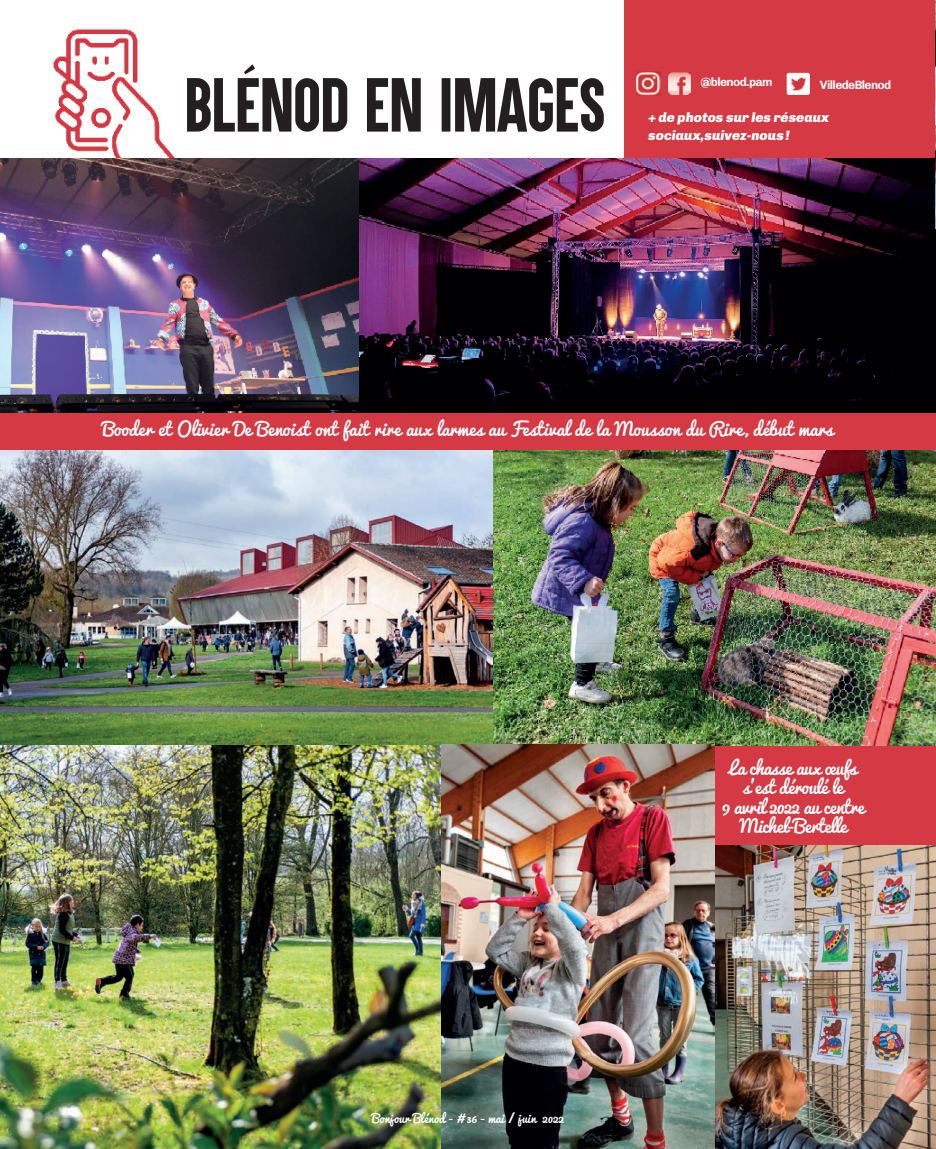
<style>
.page{position:relative;width:936px;height:1149px;background:#fff}
.page>*{position:absolute;margin:0;border:0;box-sizing:border-box;transform-origin:0 0}
.t1{font:61.5px "Aku&Kamu";letter-spacing:-.01em;color:#231f20}
.t2{font:18px "Pacifico";color:#fff}
.t3{font:18px/19.5px "Pacifico";letter-spacing:-.03em;color:#fff;text-align:center}
.t4{font:italic 900 13.5px/17.2px "Chivo";color:#fff}
.t5{font:12px "Pacifico";color:#fff}
.t6{font:700 12px "Chivo";letter-spacing:-.05em;color:#fff}
</style>
<div class="page">
<div style="left:0;top:408px;width:935px;height:68px;background:#d53944"></div>
<div style="left:714px;top:744px;width:221px;height:101px;background:#d53944"></div>
<div style="left:625px;top:0;width:310px;height:159px;background:#d53944"></div>
<img style="left:33px;top:29px;width:144px;height:130px">
<img style="left:636px;top:72px;width:24px;height:23px">
<img style="left:668px;top:72px;width:22px;height:22px">
<img style="left:786px;top:73px;width:23px;height:22px">
<img style="left:0;top:159px;width:359px;height:254px">
<img style="left:492px;top:450px;width:443px;height:295px">
<img style="left:714px;top:845px;width:221px;height:303px">
<img style="left:0;top:744px;width:441px;height:404px">
<img style="left:0;top:450px;width:492px;height:294px">
<img style="left:359px;top:159px;width:576px;height:254px">
<img style="left:935px;top:0;width:1px;height:228px">
<img style="left:441px;top:744px;width:273px;height:404px">
<h1 class="t1" style="left:184px;top:74px;width:422px">BLÉNOD EN IMAGES</h1>
<p class="t6" style="left:700px;top:77px;width:74px">@blenod.pam</p>
<p class="t6" style="left:819px;top:80px;width:73px">VilledeBlenod</p>
<p class="t4" style="left:648px;top:109px;width:182px">+ de photos sur les réseaux sociaux,suivez-nous !</p>
<p class="t2" style="left:102px;top:419px;width:732px">Booder et Olivier De Benoist ont fait rire aux larmes au Festival de la Mousson du Rire, début mars</p>
<p class="t5" style="left:372px;top:1111px;width:193px">Bonjour Blénod - # 36 - mai / juin 2022</p>
<p class="t3" style="left:722px;top:758px;width:144px">La chasse aux œufs s'est déroulé le<br>9 avril 2022 au centre<br>Michel-Bertelle</p>
</div>
